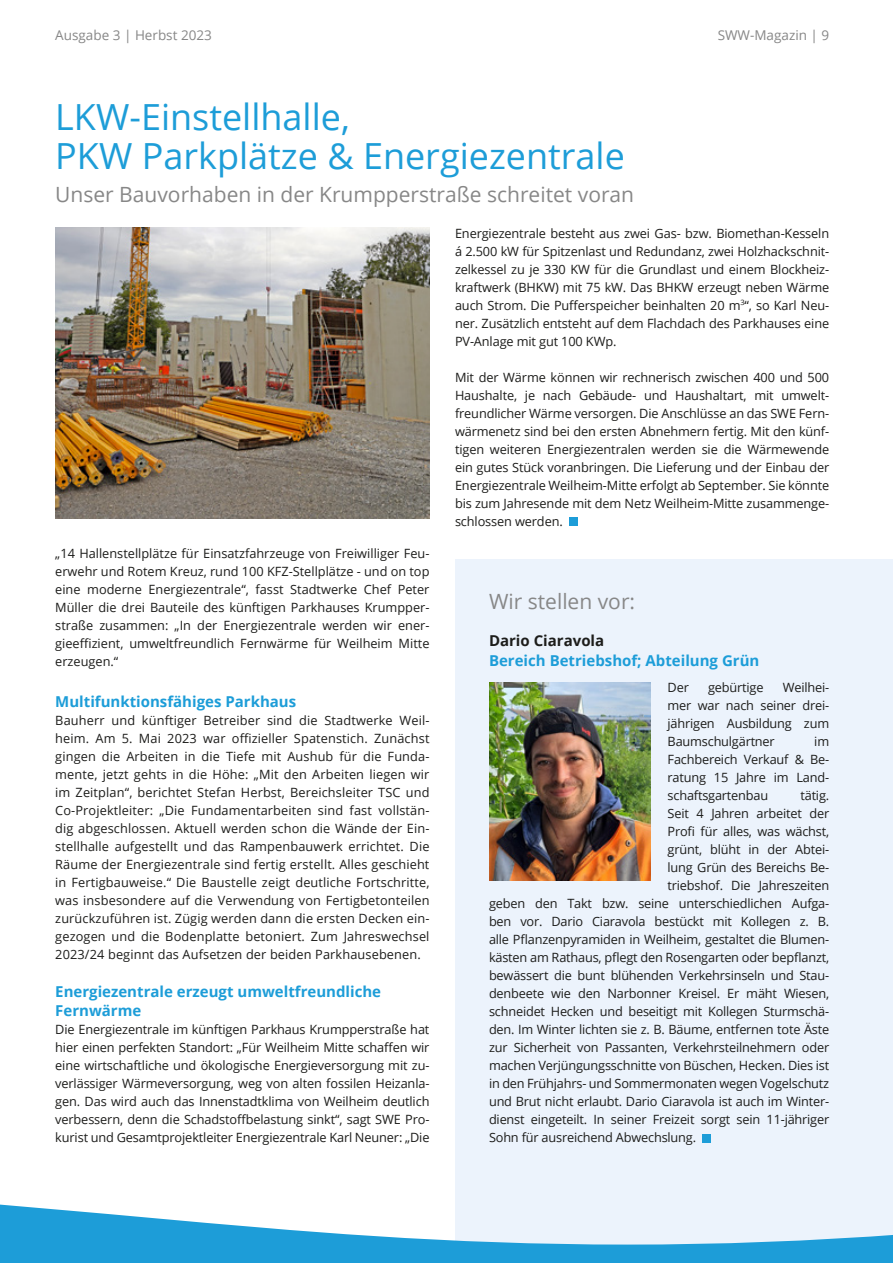
<style>
.page{position:relative;width:893px;height:1263px;background:#fff}
.page>*{position:absolute;margin:0;border:0;box-sizing:border-box;transform-origin:0 0}
.t1{font:36px/39px "Open Sans";color:#1d9dd8}
.t2{font:21px "Open Sans";color:#878787}
.t3{font:700 15px/19.5px "Open Sans";color:#1d9dd8}
.t4{font:700 15px "Open Sans";color:#1d1d1b}
.t5{font:13.5px "Open Sans";color:#878787}
.t6{font:12.75px/18px "Open Sans";letter-spacing:-.015em;color:#1d1d1b;text-align:justify}
</style>
<div class="page">
<img style="left:55px;top:228px;width:374px;height:291px">
<div style="left:455px;top:559px;width:438px;height:704px;background:#ecf3fc"></div>
<div style="left:702px;top:1134px;width:8px;height:8px;background:#1d9dd8"></div>
<img style="left:489px;top:682px;width:162px;height:198px">
<svg style="left:0;top:1204px;width:893px;height:59px;fill:#1d9dd8"></svg>
<div style="left:569px;top:517px;width:9px;height:9px;background:#1d9dd8"></div>
<p class="t5" style="left:55px;top:26px;width:158px">Ausgabe 3 | Herbst 2023</p>
<p class="t5" style="left:718px;top:26px;width:113px">SWW-Magazin | 9</p>
<h1 class="t1" style="left:55px;top:96px;width:571px">LKW-Einstellhalle,<br>PKW Parkplätze &amp; Energiezentrale</h1>
<h2 class="t2" style="left:55px;top:180px;width:580px">Unser Bauvorhaben in der Krumpperstraße schreitet voran</h2>
<p class="t6" style="left:55px;top:544px;width:376px">„14 Hallenstellplätze für Einsatzfahrzeuge von Freiwilliger Feu&shy;erwehr und Rotem Kreuz, rund 100 KFZ-Stellplätze - und on top eine moderne Energiezentrale“, fasst Stadtwerke Chef Peter Müller die drei Bauteile des künftigen Parkhauses Krumpper&shy;straße zusammen: „In der Energiezentrale werden wir ener&shy;gieeffizient, umweltfreundlich Fernwärme für Weilheim Mitte erzeugen.“</p>
<p class="t3" style="left:55px;top:692px;width:242px">Multifunktionsfähiges Parkhaus</p>
<p class="t6" style="left:55px;top:711px;width:376px">Bauherr und künftiger Betreiber sind die Stadtwerke Weil&shy;heim. Am 5. Mai 2023 war offizieller Spatenstich. Zunächst gingen die Arbeiten in die Tiefe mit Aushub für die Funda&shy;mente, jetzt gehts in die Höhe: „Mit den Arbeiten liegen wir im Zeitplan“, berichtet Stefan Herbst, Bereichsleiter TSC und Co-Projektleiter: „Die Fundamentarbeiten sind fast vollstän&shy;dig abgeschlossen. Aktuell werden schon die Wände der Ein&shy;stellhalle aufgestellt und das Rampenbauwerk errichtet. Die Räume der Energiezentrale sind fertig erstellt. Alles geschieht in Fertigbauweise.“ Die Baustelle zeigt deutliche Fortschritte, was insbesondere auf die Verwendung von Fertigbetonteilen zurückzuführen ist. Zügig werden dann die ersten Decken ein&shy;gezogen und die Bodenplatte betoniert. Zum Jahreswechsel 2023/24 beginnt das Aufsetzen der beiden Parkhausebenen.</p>
<p class="t3" style="left:55px;top:981px;width:327px">Energiezentrale erzeugt umweltfreundliche<br>Fernwärme</p>
<p class="t6" style="left:55px;top:1020px;width:376px">Die Energiezentrale im künftigen Parkhaus Krumpperstraße hat hier einen perfekten Standort: „Für Weilheim Mitte schaffen wir eine wirtschaftliche und ökologische Energieversorgung mit zu&shy;verlässiger Wärmeversorgung, weg von alten fossilen Heizanla&shy;gen. Das wird auch das Innenstadtklima von Weilheim deutlich verbessern, denn die Schadstoffbelastung sinkt“, sagt SWE Pro&shy;kurist und Gesamtprojektleiter Energiezentrale Karl Neuner: „Die</p>
<p class="t6" style="left:455px;top:224px;width:376px">Energiezentrale besteht aus zwei Gas- bzw. Biomethan-Kesseln á 2.500 kW für Spitzenlast und Redundanz, zwei Holzhackschnit&shy;zelkessel zu je 330 KW für die Grundlast und einem Blockheiz&shy;kraftwerk (BHKW) mit 75 kW. Das BHKW erzeugt neben Wärme auch Strom. Die Pufferspeicher beinhalten 20 m<sup>3</sup>“, so Karl Neu&shy;ner. Zusätzlich entsteht auf dem Flachdach des Parkhauses eine PV-Anlage mit gut 100 KWp.</p>
<p class="t6" style="left:455px;top:368px;width:376px">Mit der Wärme können wir rechnerisch zwischen 400 und 500<br>Haushalte, je nach Gebäude- und Haushaltart, mit umwelt&shy;freundlicher Wärme versorgen. Die Anschlüsse an das SWE Fern&shy;wärmenetz sind bei den ersten Abnehmern fertig. Mit den künf&shy;tigen weiteren Energiezentralen werden sie die Wärmewende ein gutes Stück voranbringen. Die Lieferung und der Einbau der Energiezentrale Weilheim-Mitte erfolgt ab September. Sie könnte bis zum Jahresende mit dem Netz Weilheim-Mitte zusammenge&shy;schlossen werden.</p>
<h2 class="t2" style="left:489px;top:587px;width:148px">Wir stellen vor:</h2>
<p class="t4" style="left:489px;top:630px;width:117px">Dario Ciaravola</p>
<p class="t3" style="left:489px;top:650px;width:272px">Bereich Betriebshof; Abteilung Grün</p>
<p class="t6" style="left:668px;top:678px;width:163px;text-indent:115px">Weilhei&shy;mer war nach seiner drei&shy;jährigen Ausbildung zum Baumschulgärtner</p>
<p class="t6" style="left:668px;top:678px;width:23px">Der</p>
<p class="t6" style="left:708px;top:678px;width:57px">gebürtige</p>
<p class="t6" style="left:668px;top:732px;width:163px;text-indent:147px">im Fachbereich Verkauf &amp; Be&shy;ratung 15 Jahre im Land&shy;schaftsgartenbau</p>
<p class="t6" style="left:800px;top:786px;width:30px">tätig.</p>
<p class="t6" style="left:668px;top:804px;width:163px">Seit 4 Jahren arbeitet der</p>
<p class="t6" style="left:668px;top:822px;width:163px">Profi für alles, was wächst,</p>
<p class="t6" style="left:668px;top:840px;width:163px">grünt, blüht in der Abtei-</p>
<p class="t6" style="left:668px;top:858px;width:163px">lung Grün des Bereichs Be-</p>
<p class="t6" style="left:668px;top:876px;width:163px">triebshof. Die Jahreszeiten</p>
<p class="t6" style="left:489px;top:894px;width:342px">geben den Takt bzw. seine unterschiedlichen Aufga-</p>
<p class="t6" style="left:489px;top:912px;width:342px">ben vor. Dario Ciaravola bestückt mit Kollegen z. B.</p>
<p class="t6" style="left:489px;top:930px;width:342px">alle Pflanzenpyramiden in Weilheim, gestaltet die Blumen-</p>
<p class="t6" style="left:489px;top:948px;width:342px">kästen am Rathaus, pflegt den Rosengarten oder bepflanzt,</p>
<p class="t6" style="left:489px;top:966px;width:342px">bewässert die bunt blühenden Verkehrsinseln und Stau-</p>
<p class="t6" style="left:489px;top:984px;width:342px">denbeete wie den Narbonner Kreisel. Er mäht Wiesen,</p>
<p class="t6" style="left:489px;top:1002px;width:342px">schneidet Hecken und beseitigt mit Kollegen Sturmschä-</p>
<p class="t6" style="left:489px;top:1020px;width:342px">den. Im Winter lichten sie z. B. Bäume, entfernen tote Äste</p>
<p class="t6" style="left:489px;top:1038px;width:342px">zur Sicherheit von Passanten, Verkehrsteilnehmern oder</p>
<p class="t6" style="left:489px;top:1056px;width:342px">machen Verjüngungsschnitte von Büschen, Hecken. Dies ist</p>
<p class="t6" style="left:489px;top:1074px;width:342px">in den Frühjahrs- und Sommermonaten wegen Vogelschutz</p>
<p class="t6" style="left:489px;top:1092px;width:342px">und Brut nicht erlaubt. Dario Ciaravola ist auch im Winter-</p>
<p class="t6" style="left:489px;top:1110px;width:342px">dienst eingeteilt. In seiner Freizeit sorgt sein 11-jähriger</p>
<p class="t6" style="left:489px;top:1128px;width:209px">Sohn für ausreichend Abwechslung.</p>
</div>
